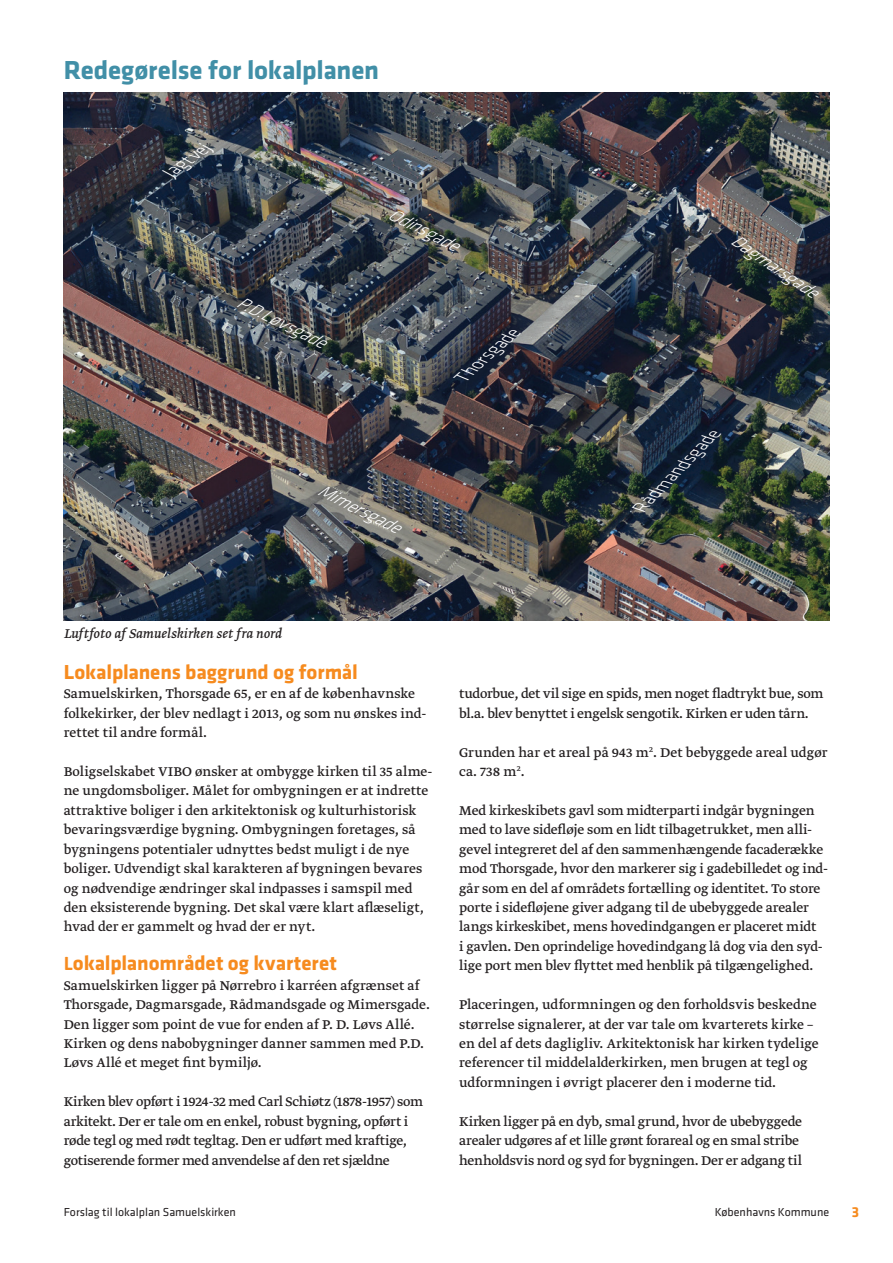
<style>
.page{position:relative;width:893px;height:1263px;background:#fff}
.page>*{position:absolute;margin:0;border:0;box-sizing:border-box;transform-origin:0 0}
.t1{font:700 27px "Klavika";letter-spacing:-.005em;color:#418fa7}
.t2{font:700 21px "Klavika";letter-spacing:-.005em;color:#f68b1f}
.t3{font:italic 300 18px "Klavika";color:#fff}
.t4{font:15px/19.4px "Greta Text";letter-spacing:-.005em;color:#231f20}
.t5{font:italic 15px "Greta Text";letter-spacing:.005em;color:#231f20}
.t6{font:700 15px "Klavika";color:#f68b1f}
.t7{font:12px "Klavika";color:#231f20}
.s1{font-family:"Calibri"}
</style>
<div class="page">
<img style="left:64px;top:93px;width:765px;height:528px">
<h1 class="t1" style="left:64px;top:59px;width:317px">redegørelse for lokalplanen</h1>
<p class="t3" style="left:165px;top:168px;width:52px;rotate:-36deg">Jagtvej</p>
<p class="t3" style="left:241px;top:295px;width:98px;rotate:26deg">P.D.Løvsgade</p>
<p class="t3" style="left:392px;top:207px;width:77px;rotate:26deg">Odinsgade</p>
<p class="t3" style="left:457px;top:373px;width:78px;rotate:-42deg">Thorsgade</p>
<p class="t3" style="left:322px;top:483px;width:91px;rotate:26deg">Mimersgade</p>
<p class="t5" style="left:64px;top:627px;width:220px">Luftfoto af Samuelskirken set fra nord</p>
<p class="t3" style="left:737px;top:233px;width:102px;rotate:34deg">Dagmarsgade</p>
<p class="t3" style="left:635px;top:505px;width:114px;rotate:-46deg">Rådmandsgade</p>
<h2 class="t2" style="left:64px;top:664px;width:296px">lokalplanens baggrund og formål</h2>
<p class="t4" style="left:64px;top:685px;width:364px">Samuelskirken, Thorsgade 65, er en af de københavnske folkekirker, der blev nedlagt i 2013, og som nu ønskes ind&shy;rettet til andre formål.</p>
<p class="t4" style="left:64px;top:763px;width:370px">Boligselskabet VIBO ønsker at ombygge kirken til 35 alme&shy;ne ungdomsboliger. Målet for ombygningen er at indrette attraktive boliger i den arkitektonisk og kulturhistorisk bevaringsværdige bygning. Ombygningen foretages, så bygningens potentialer udnyttes bedst muligt i de nye boliger. Udvendigt skal karakteren af bygningen bevares og nødvendige ændringer skal indpasses i samspil med den eksisterende bygning. Det skal være klart aflæseligt, hvad der er gammelt og hvad der er nyt.</p>
<h2 class="t2" style="left:64px;top:955px;width:275px"><span class="s1">L</span>okalplanområdet og kvarteret</h2>
<p class="t4" style="left:64px;top:976px;width:368px">Samuelskirken ligger på Nørrebro i karréen afgrænset af Thorsgade, Dagmarsgade, Rådmandsgade og Mimersgade.<br>Den ligger som point de vue for enden af P. D. Løvs Allé.<br>Kirken og dens nabobygninger danner sammen med P.D.<br>Løvs Allé et meget fint bymiljø.</p>
<p class="t4" style="left:64px;top:1093px;width:361px">Kirken blev opført i 1924-32 med Carl Schiøtz (1878-1957) som arkitekt. Der er tale om en enkel, robust bygning, opført i røde tegl og med rødt tegltag. Den er udført med kraftige, gotiserende former med anvendelse af den ret sjældne</p>
<p class="t4" style="left:459px;top:685px;width:366px">tudorbue, det vil sige en spids, men noget fladtrykt bue, som bl.a. blev benyttet i engelsk sengotik. Kirken er uden tårn.</p>
<p class="t4" style="left:459px;top:743px;width:370px">Grunden har et areal på 943 m<sup>2</sup>. Det bebyggede areal udgør ca. 738 m<sup>2</sup>.</p>
<p class="t4" style="left:459px;top:801px;width:370px">Med kirkeskibets gavl som midterparti indgår bygningen med to lave sidefløje som en lidt tilbagetrukket, men alli&shy;gevel integreret del af den sammenhængende facaderække mod Thorsgade, hvor den markerer sig i gadebilledet og ind&shy;går som en del af områdets fortælling og identitet. To store porte i sidefløjene giver adgang til de ubebyggede arealer langs kirkeskibet, mens hovedindgangen er placeret midt<br>i gavlen. Den oprindelige hovedindgang lå dog via den syd&shy;lige port men blev flyttet med henblik på tilgængelighed.</p>
<p class="t4" style="left:459px;top:996px;width:361px">Placeringen, udformningen og den forholdsvis beskedne størrelse signalerer, at der var tale om kvarterets kirke – en del af dets dagligliv. Arkitektonisk har kirken tydelige referencer til middelalderkirken, men brugen at tegl og udformningen i øvrigt placerer den i moderne tid.</p>
<p class="t4" style="left:459px;top:1112px;width:344px">Kirken ligger på en dyb, smal grund, hvor de ubebyggede arealer udgøres af et lille grønt forareal og en smal stribe henholdsvis nord og syd for bygningen. Der er adgang til</p>
<p class="t7" style="left:64px;top:1207px;width:174px">Forslag til lokalplan Samuelskirken</p>
<p class="t7" style="left:715px;top:1207px;width:116px">Københavns Kommune</p>
<p class="t6" style="left:852px;top:1206px;width:9px">3</p>
</div>
